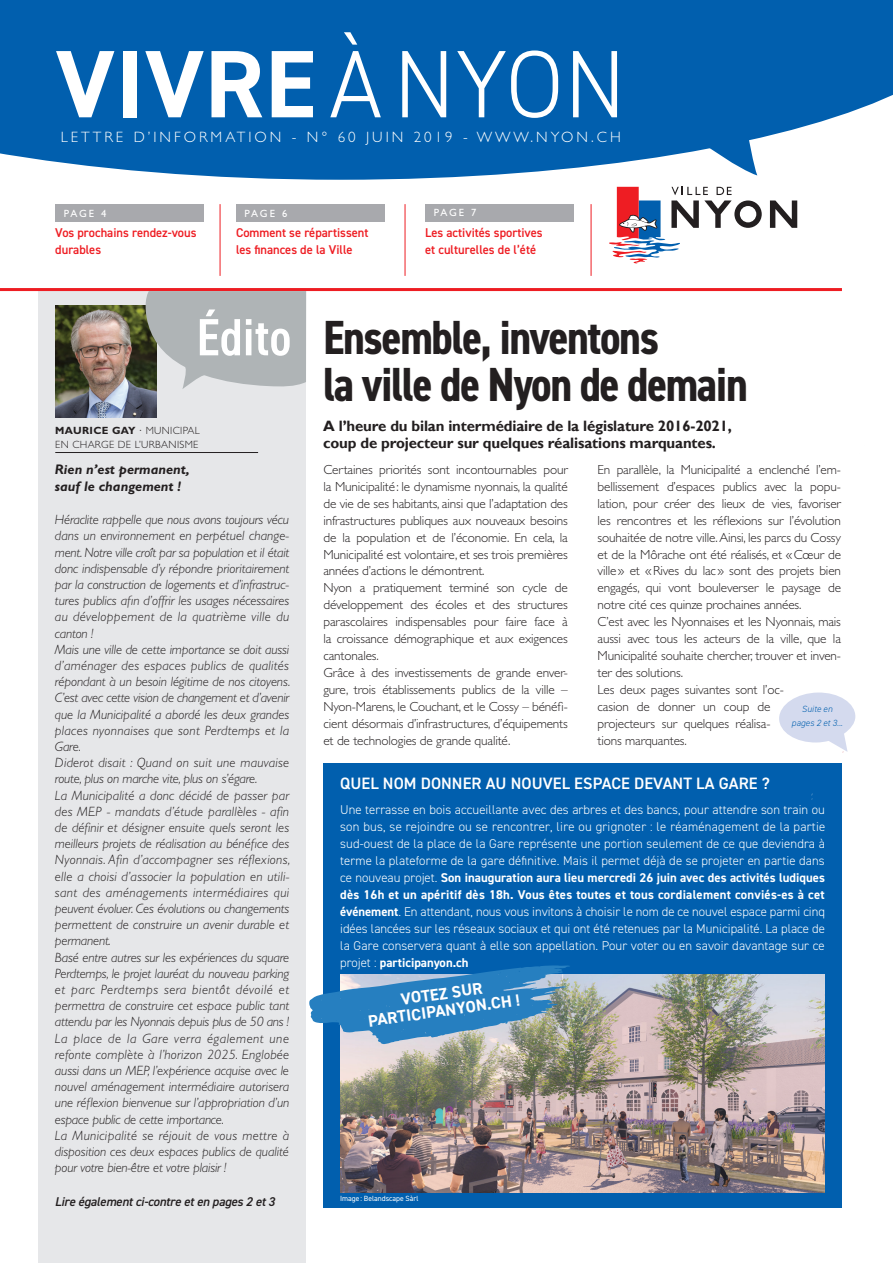
<style>
.page{position:relative;width:893px;height:1263px;background:#fff}
.page>*{position:absolute;margin:0;border:0;box-sizing:border-box;transform-origin:0 0}
.t1{font:700 96px "DIN2014";letter-spacing:.01em;color:#fff}
.t2{font:600 condensed 52.5px "DIN2014";color:#fff}
.t3{font:700 condensed 48px/46.5px "DIN2014";letter-spacing:-.03em;color:#231f20}
.t4{font:600 16.5px "DIN2014";letter-spacing:.005em;color:#fff}
.t5{font:700 16.5px/17px "DIN2014";color:#fff;text-align:center}
.t6{font:700 15px/17px "Gill Sans";letter-spacing:-.01em;color:#231f20}
.t7{font:300 15px "Gill Sans Std";letter-spacing:.2em;color:#fff}
.t8{font:italic 700 13.95px/17px "Gill Sans Std";color:#231f20}
.t9{font:italic 300 13.5px/16.2px "Gill Sans Std";letter-spacing:-.005em;color:#231f20}
.t10{font:300 13.2px/17px "Gill Sans Std";letter-spacing:-.01em;color:#231f20}
.t11{font:300 12.75px/17px "DIN2014";letter-spacing:.01em;color:#fff;text-align:justify}
.t12{font:600 12.75px/17px "DIN2014";color:#ee1d23}
.t13{font:italic 600 12.75px "DIN2014";letter-spacing:-.015em;color:#231f20}
.t14{font:300 10.5px/13.5px "Gill Sans Std";letter-spacing:.03em;color:#231f20}
.t15{font:10.5px "Gill Sans Std";letter-spacing:.16em;color:#fff}
.t16{font:italic 300 9px/13.5px "DIN2014";letter-spacing:.01em;color:#015fae;text-align:center}
.t17{font:7.5px "DIN2014";color:#fff}
.s1{font-weight:300}
.s2{font-weight:700}
</style>
<div class="page">
<svg style="left:0;top:0;width:893px;height:180px;background:#196eb5"></svg>
<svg style="left:704px;top:135px;width:53px;height:40px"></svg>
<div style="left:38px;top:288px;width:268px;height:975px;background:#e6e7e9"></div>
<div style="left:55px;top:204px;width:149px;height:17px;background:#a8a9ad"></div>
<div style="left:425px;top:204px;width:149px;height:17px;background:#a8a9ad"></div>
<div style="left:236px;top:204px;width:149px;height:17px;background:#a8a9ad"></div>
<hr style="left:220px;top:204px;width:1px;height:72px;background:#ee1d23">
<hr style="left:405px;top:204px;width:1px;height:72px;background:#ee1d23">
<svg style="left:770px;top:200px;width:27px;height:28px"></svg>
<svg style="left:609px;top:187px;width:153px;height:76px"></svg>
<hr style="left:591px;top:204px;width:1px;height:72px;background:#ee1d23">
<hr style="left:0;top:288px;width:842px;height:3px;background:#ee1d23">
<hr style="left:55px;top:452px;width:203px;height:1px;background:#231f20">
<img style="left:55px;top:305px;width:102px;height:112px">
<svg style="left:143px;top:291px;width:163px;height:98px;background:#adb2b2"></svg>
<div style="left:323px;top:763px;width:519px;height:445px;background:#015fae"></div>
<img style="left:340px;top:975px;width:485px;height:217px">
<svg style="left:309px;top:965px;width:261px;height:79px"></svg>
<svg style="left:779px;top:692px;width:77px;height:61px"></svg>
<h1 class="t1" style="left:56px;top:20px;width:571px">VIVRE<span class="s1">À NYON</span></h1>
<p class="t7" style="left:61px;top:128px;width:561px">LETTRE D’INFORMATION - N° 60 JUIN 2019 - WWW.NYON.CH</p>
<p class="t15" style="left:64px;top:207px;width:44px">PAGE 4</p>
<p class="t15" style="left:244px;top:207px;width:44px">PAGE 6</p>
<p class="t15" style="left:434px;top:207px;width:44px">PAGE 7</p>
<p class="t12" style="left:55px;top:224px;width:143px">Vos prochains rendez-vous durables</p>
<p class="t12" style="left:236px;top:224px;width:134px">Comment se répartissent les finances de la Ville</p>
<p class="t12" style="left:425px;top:224px;width:119px">Les activités sportives et culturelles de l’été</p>
<h2 class="t2" style="left:196px;top:302px;width:96px">Édito</h2>
<p class="t14" style="left:55px;top:424px;width:146px"><span class="s2">MAURICE GAY</span> · MUNICIPAL<br>EN CHARGE DE L’URBANISME</p>
<p class="t8" style="left:55px;top:461px;width:136px">Rien n’est permanent, sauf le changement !</p>
<p class="t9" style="left:55px;top:512px;width:237px">Héraclite rappelle que nous avons toujours vécu dans un environnement en perpétuel change&shy;ment. Notre ville croît par sa population et il était donc indispensable d’y répondre prioritairement par la construction de logements et d’infrastruc&shy;tures publics afin d’offrir les usages nécessaires au développement de la quatrième ville du canton !<br>Mais une ville de cette importance se doit aussi d’aménager des espaces publics de qualités répondant à un besoin légitime de nos citoyens.<br>C’est avec cette vision de changement et d’avenir que la Municipalité a abordé les deux grandes places nyonnaises que sont Perdtemps et la Gare.<br>Diderot disait : Quand on suit une mauvaise route, plus on marche vite, plus on s’égare.<br>La Municipalité a donc décidé de passer par des MEP - mandats d’étude parallèles - afin de définir et désigner ensuite quels seront les meilleurs projets de réalisation au bénéfice des Nyonnais. Afin d’accompagner ses réflexions, elle a choisi d’associer la population en utili&shy;sant des aménagements intermédiaires qui peuvent évoluer. Ces évolutions ou changements permettent de construire un avenir durable et permanent.<br>Basé entre autres sur les expériences du square Perdtemps, le projet lauréat du nouveau parking et parc Perdtemps sera bientôt dévoilé et permettra de construire cet espace public tant attendu par les Nyonnais depuis plus de 50 ans !<br>La place de la Gare verra également une refonte complète à l’horizon 2025. Englobée aussi dans un MEP, l’expérience acquise avec le nouvel aménagement intermédiaire autorisera une réflexion bienvenue sur l’appropriation d’un espace public de cette importance.<br>La Municipalité se réjouit de vous mettre à disposition ces deux espaces publics de qualité pour votre bien-être et votre plaisir !</p>
<p class="t13" style="left:55px;top:1193px;width:221px">Lire également ci-contre et en pages 2 et 3</p>
<h3 class="t3" style="left:323px;top:314px;width:426px">Ensemble, inventons<br>la ville de Nyon de demain</h3>
<p class="t6" style="left:323px;top:418px;width:410px">A l’heure du bilan intermédiaire de la législature 2016-2021, coup de projecteur sur quelques réalisations marquantes.</p>
<p class="t10" style="left:323px;top:461px;width:246px">Certaines priorités sont incontournables pour la Municipalité: le dynamisme nyonnais, la qualité de vie de ses habitants, ainsi que l’adaptation des infrastructures publiques aux nouveaux besoins de la population et de l’économie. En cela, la Municipalité est volontaire, et ses trois premières années d’actions le démontrent.<br>Nyon a pratiquement terminé son cycle de développement des écoles et des structures parascolaires indispensables pour faire face à la croissance démographique et aux exigences cantonales.<br>Grâce à des investissements de grande enver&shy;gure, trois établissements publics de la ville – Nyon-Marens, le Couchant, et le Cossy – bénéfi&shy;cient désormais d’infrastructures, d’équipements et de technologies de grande qualité.</p>
<p class="t10" style="left:598px;top:461px;width:245px">En parallèle, la Municipalité a enclenché l’em&shy;bellissement d’espaces publics avec la popu&shy;lation, pour créer des lieux de vies, favoriser les rencontres et les réflexions sur l’évolution souhaitée de notre ville. Ainsi, les parcs du Cossy et de la Môrache ont été réalisés, et «Cœur de ville» et «Rives du lac» sont des projets bien engagés, qui vont bouleverser le paysage de notre cité ces quinze prochaines années.<br>C’est avec les Nyonnaises et les Nyonnais, mais aussi avec tous les acteurs de la ville, que la Municipalité souhaite chercher, trouver et inven&shy;ter des solutions.<br>Les deux pages suivantes sont l’oc-<br>casion de donner un coup de<br>projecteurs sur quelques réalisa-<br>tions marquantes.</p>
<p class="t4" style="left:340px;top:772px;width:431px">QUEL NOM DONNER AU NOUVEL ESPACE DEVANT LA GARE ?</p>
<p class="t11" style="left:340px;top:801px;width:487px">Une terrasse en bois accueillante avec des arbres et des bancs, pour attendre son train ou son bus, se rejoindre ou se rencontrer, lire ou grignoter : le réaménagement de la partie sud-ouest de la place de la Gare représente une portion seulement de ce que deviendra à terme la plateforme de la gare définitive. Mais il permet déjà de se projeter en partie dans ce nouveau projet. <span class="s2">Son inauguration aura lieu mercredi 26 juin avec des activités ludiques dès 16h et un apéritif dès 18h. Vous êtes toutes et tous cordialement conviés-es à cet événement</span>. En attendant, nous vous invitons à choisir le nom de ce nouvel espace parmi cinq idées lancées sur les réseaux sociaux et qui ont été retenues par la Municipalité. La place de la Gare conservera quant à elle son appellation. Pour voter ou en savoir davantage sur ce projet : <span class="s2">participanyon.ch</span></p>
<p class="t16" style="left:792px;top:702px;width:53px">Suite en pages 2 et 3...</p>
<p class="t5" style="left:365px;top:995px;width:155px;rotate:-8deg">VOTEZ SUR<br>PARTICIPANYON.CH !</p>
<p class="t17" style="left:340px;top:1193px;width:80px">Image : Belandscape Sàrl</p>
</div>
